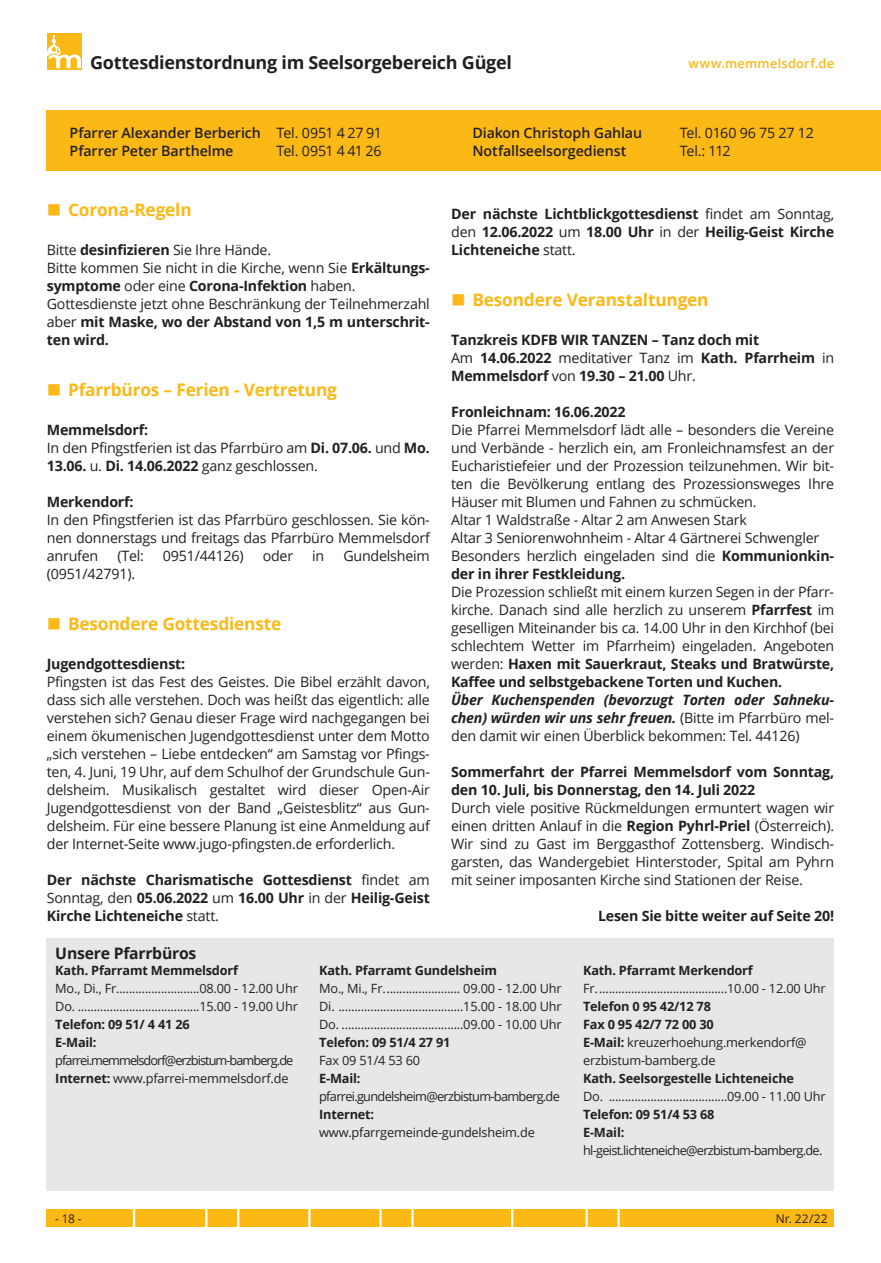
<style>
.page{position:relative;width:881px;height:1263px;background:#fff}
.page>*{position:absolute;margin:0;border:0;box-sizing:border-box;transform-origin:0 0}
.t1{font:700 18px "Open Sans";letter-spacing:-.015em;color:#231f20}
.t2{font:700 17.25px "Open Sans";letter-spacing:-.01em;color:#fcb814}
.t3{font:700 15.75px "Open Sans";letter-spacing:-.015em;color:#231f20}
.t4{font:14.25px/18px "Open Sans";letter-spacing:-.015em;color:#231f20;text-align:justify}
.t5{font:700 14.25px/18px "Open Sans";letter-spacing:-.015em;color:#231f20;text-align:justify}
.t6{font:italic 700 14.25px/18px "Open Sans";letter-spacing:-.015em;color:#231f20;text-align:justify}
.t7{font:600 14.25px/18px "Open Sans";letter-spacing:-.005em;color:#231f20}
.t8{font:12.75px/18px "Open Sans";letter-spacing:-.015em;color:#231f20}
.t9{font:700 12.75px/18px "Open Sans";letter-spacing:-.015em;color:#231f20}
.t10{font:12.75px "Open Sans";letter-spacing:-.055em;color:#231f20}
.t11{font:12.75px/18px "Open Sans";letter-spacing:-.075em;color:#231f20}
.t12{font:600 12.75px "Open Sans";letter-spacing:.02em;color:#fcb814}
.t13{font:12px "Open Sans";letter-spacing:.005em;color:#231f20}
.s1{font-weight:400}
.s2{font-weight:700}
.s3{font-weight:400;font-style:normal}
</style>
<div class="page">
<svg style="left:47px;top:34px;width:34px;height:36px"></svg>
<svg style="left:47px;top:35px;width:33px;height:33px"></svg>
<div style="left:47px;top:1210px;width:786px;height:17px;background:#fcb814"></div>
<svg style="left:133px;top:1210px;width:2px;height:17px"></svg>
<svg style="left:205px;top:1210px;width:2px;height:17px"></svg>
<svg style="left:237px;top:1210px;width:2px;height:17px"></svg>
<svg style="left:308px;top:1210px;width:2px;height:17px"></svg>
<svg style="left:379px;top:1210px;width:2px;height:17px"></svg>
<svg style="left:411px;top:1210px;width:2px;height:17px"></svg>
<svg style="left:511px;top:1210px;width:2px;height:17px"></svg>
<svg style="left:585px;top:1210px;width:2px;height:17px"></svg>
<svg style="left:617px;top:1210px;width:2px;height:17px"></svg>
<div style="left:47px;top:110px;width:833px;height:61px;background:#fcb814"></div>
<div style="left:47px;top:939px;width:786px;height:252px;background:#e6e7e9"></div>
<p class="t1" style="left:90px;top:50px;width:423px">Gottesdienstordnung im Seelsorgebereich Gügel</p>
<p class="t12" style="left:688px;top:55px;width:147px">www.memmelsdorf.de</p>
<p class="t7" style="left:69px;top:124px;width:314px">Pfarrer Alexander Berberich <span class="s1">Tel. 0951 4 27 91<br></span>Pfarrer Peter Barthelme</p>
<p class="t4" style="left:276px;top:141px;width:106px">Tel. 0951 4 41 26</p>
<p class="t7" style="left:472px;top:124px;width:171px">Diakon Christoph Gahlau</p>
<p class="t4" style="left:679px;top:124px;width:136px">Tel. 0160 96 75 27 12</p>
<p class="t7" style="left:472px;top:142px;width:155px">Notfallseelsorgedienst</p>
<p class="t4" style="left:679px;top:141px;width:52px">Tel.: 112</p>
<p class="t2" style="left:47px;top:198px;width:146px">■ Corona-Regeln</p>
<p class="t4" style="left:47px;top:240px;width:384px;text-align:left">Bitte <span class="s2">desinfizieren</span> Sie Ihre Hände.<br>Bitte kommen Sie nicht in die Kirche, wenn Sie <span class="s2">Erkältungs&shy;symptome</span> oder eine <span class="s2">Corona-Infektion</span> haben.<br>Gottesdienste jetzt ohne Beschränkung der Teilnehmerzahl aber <span class="s2">mit Maske, wo der Abstand von 1,5 m unterschrit&shy;ten wird.</span></p>
<p class="t2" style="left:47px;top:378px;width:291px">■ Pfarrbüros – Ferien - Vertretung</p>
<p class="t4" style="left:47px;top:420px;width:384px;text-align:left"><span class="s2">Memmelsdorf:<br></span>In den Pfingstferien ist das Pfarrbüro am <span class="s2">Di. 07.06.</span> und <span class="s2">Mo.<br>13.06.</span> u. <span class="s2">Di. 14.06.2022</span> ganz geschlossen.</p>
<p class="t5" style="left:47px;top:492px;width:88px">Merkendorf:</p>
<p class="t4" style="left:47px;top:510px;width:384px">In den Pfingstferien ist das Pfarrbüro geschlossen. Sie kön&shy;nen donnerstags und freitags das Pfarrbüro Memmelsdorf anrufen</p>
<p class="t5" style="left:451px;top:204px;width:384px">Der nächste Lichtblickgottesdienst <span class="s1">findet am Sonntag, den</span> 12.06.2022 <span class="s1">um</span> 18.00 Uhr <span class="s1">in der</span> Heilig-Geist Kirche Lichteneiche <span class="s1">statt.</span></p>
<p class="t2" style="left:451px;top:288px;width:259px">■ Besondere Veranstaltungen</p>
<p class="t5" style="left:451px;top:330px;width:384px;text-align:left">Tanzkreis KDFB WIR TANZEN – Tanz doch mit<br><span class="s1">Am</span> 14.06.2022 <span class="s1">meditativer Tanz im</span> Kath. Pfarrheim <span class="s1">in<br></span>Memmelsdorf <span class="s1">von</span> 19.30 – 21.00 <span class="s1">Uhr.</span></p>
<p class="t5" style="left:451px;top:402px;width:176px">Fronleichnam: 16.06.2022</p>
<p class="t4" style="left:451px;top:420px;width:384px;text-align:left">Die Pfarrei Memmelsdorf lädt alle – besonders die Vereine und Verbände - herzlich ein, am Fronleichnamsfest an der Eucharistiefeier und der Prozession teilzunehmen. Wir bit&shy;ten die Bevölkerung entlang des Prozessionsweges Ihre Häuser mit Blumen und Fahnen zu schmücken.<br>Altar 1 Waldstraße - Altar 2 am Anwesen Stark<br>Altar 3 Seniorenwohnheim - Altar 4 Gärtnerei Schwengler Besonders herzlich eingeladen sind die <span class="s2">Kommunionkin&shy;der in ihrer Festkleidung.</span></p>
<p class="t4" style="left:451px;top:582px;width:384px">Die Prozession schließt mit einem kurzen Segen in der Pfarr&shy;kirche. Danach sind alle herzlich zu unserem <span class="s2">Pfarrfest</span> im geselligen Miteinander bis ca. 14.00 Uhr in den Kirchhof (bei schlechtem Wetter im Pfarrheim) eingeladen. Angeboten werden: <span class="s2">Haxen mit Sauerkraut, Steaks und Bratwürste, Kaffee und selbstgebackene Torten und Kuchen.</span></p>
<p class="t6" style="left:451px;top:690px;width:384px">Über Kuchenspenden (bevorzugt Torten oder Sahneku&shy;chen) würden wir uns sehr freuen. <span class="s3">(Bitte im Pfarrbüro mel&shy;den damit wir einen Überblick bekommen: Tel. 44126)</span></p>
<p class="t5" style="left:451px;top:762px;width:384px">Sommerfahrt der Pfarrei Memmelsdorf vom Sonntag, den 10. Juli, bis Donnerstag, den 14. Juli 2022</p>
<p class="t4" style="left:451px;top:798px;width:384px">Durch viele positive Rückmeldungen ermuntert wagen wir einen dritten Anlauf in die <span class="s2">Region Pyhrl-Priel</span> (Österreich).<br>Wir sind zu Gast im Berggasthof Zottensberg. Windisch&shy;garsten, das Wandergebiet Hinterstoder, Spital am Pyhrn mit seiner imposanten Kirche sind Stationen der Reise.</p>
<p class="t5" style="left:597px;top:906px;width:237px">Lesen Sie bitte weiter auf Seite 20!</p>
<p class="t4" style="left:117px;top:546px;width:28px">(Tel:</p>
<p class="t4" style="left:163px;top:546px;width:82px">0951/44126)</p>
<p class="t4" style="left:262px;top:546px;width:32px">oder</p>
<p class="t4" style="left:312px;top:546px;width:14px">in</p>
<p class="t4" style="left:343px;top:546px;width:88px">Gundelsheim</p>
<p class="t4" style="left:47px;top:564px;width:90px">(0951/42791).</p>
<p class="t2" style="left:47px;top:612px;width:236px">■ Besondere Gottesdienste</p>
<p class="t5" style="left:47px;top:654px;width:140px">Jugendgottesdienst:</p>
<p class="t4" style="left:47px;top:672px;width:384px">Pfingsten ist das Fest des Geistes. Die Bibel erzählt davon, dass sich alle verstehen. Doch was heißt das eigentlich: alle verstehen sich? Genau dieser Frage wird nachgegangen bei einem ökumenischen Jugendgottesdienst unter dem Motto „sich verstehen – Liebe entdecken“ am Samstag vor Pfings&shy;ten, 4. Juni, 19 Uhr, auf dem Schulhof der Grundschule Gun&shy;delsheim. Musikalisch gestaltet wird dieser Open-Air Jugendgottesdienst von der Band „Geistesblitz“ aus Gun&shy;delsheim. Für eine bessere Planung ist eine Anmeldung auf der Internet-Seite www.jugo-pfingsten.de erforderlich.</p>
<p class="t5" style="left:47px;top:870px;width:384px">Der nächste Charismatische Gottesdienst <span class="s1">findet am Sonntag, den</span> 05.06.2022 <span class="s1">um</span> 16.00 Uhr <span class="s1">in der</span> Heilig-Geist Kirche Lichteneiche <span class="s1">statt.</span></p>
<p class="t3" style="left:55px;top:942px;width:143px">Unsere Pfarrbüros</p>
<p class="t9" style="left:55px;top:961px;width:184px">Kath. Pfarramt Memmelsdorf</p>
<p class="t8" style="left:55px;top:979px;width:66px">Mo., Di., Fr.</p>
<p class="t8" style="left:199px;top:979px;width:100px">08.00 - 12.00 Uhr</p>
<p class="t8" style="left:55px;top:997px;width:22px">Do.</p>
<p class="t8" style="left:199px;top:997px;width:100px">15.00 - 19.00 Uhr</p>
<p class="t9" style="left:55px;top:1015px;width:136px">Telefon: 09 51/ 4 41 26<br>E-Mail:</p>
<p class="t11" style="left:55px;top:1051px;width:239px">pfarrei.memmelsdorf@erzbistum-bamberg.de<br><span class="s2">Internet:</span> www.pfarrei-memmelsdorf.de</p>
<p class="t9" style="left:319px;top:961px;width:179px">Kath. Pfarramt Gundelsheim</p>
<p class="t8" style="left:319px;top:979px;width:68px">Mo., Mi., Fr.</p>
<p class="t8" style="left:463px;top:979px;width:100px">09.00 - 12.00 Uhr</p>
<p class="t8" style="left:319px;top:997px;width:17px">Di.</p>
<p class="t8" style="left:463px;top:997px;width:100px">15.00 - 18.00 Uhr</p>
<p class="t8" style="left:319px;top:1015px;width:22px">Do.</p>
<p class="t8" style="left:463px;top:1015px;width:100px">09.00 - 10.00 Uhr</p>
<p class="t9" style="left:319px;top:1033px;width:133px">Telefon: 09 51/4 27 91</p>
<p class="t8" style="left:319px;top:1051px;width:102px">Fax 09 51/4 53 60</p>
<p class="t9" style="left:319px;top:1069px;width:43px">E-Mail:</p>
<p class="t10" style="left:319px;top:1087px;width:242px">pfarrei.gundelsheim@erzbistum-bamberg.de</p>
<p class="t9" style="left:319px;top:1105px;width:57px">Internet:</p>
<p class="t8" style="left:319px;top:1123px;width:217px">www.pfarrgemeinde-gundelsheim.de</p>
<p class="t9" style="left:583px;top:961px;width:171px">Kath. Pfarramt Merkendorf</p>
<p class="t8" style="left:583px;top:979px;width:16px">Fr.</p>
<p class="t8" style="left:726px;top:979px;width:100px">10.00 - 12.00 Uhr</p>
<p class="t8" style="left:583px;top:997px;width:225px"><span class="s2">Telefon 0 95 42/12 78<br>Fax 0 95 42/7 72 00 30<br>E-Mail:</span> kreuzerhoehung.merkendorf@ erzbistum-bamberg.de</p>
<p class="t9" style="left:583px;top:1069px;width:212px">Kath. Seelsorgestelle Lichteneiche</p>
<p class="t8" style="left:583px;top:1087px;width:22px">Do.</p>
<p class="t8" style="left:726px;top:1087px;width:100px">09.00 - 11.00 Uhr</p>
<p class="t9" style="left:583px;top:1105px;width:133px">Telefon: 09 51/4 53 68<br>E-Mail:</p>
<p class="t10" style="left:583px;top:1141px;width:241px">hl-geist.lichteneiche@erzbistum-bamberg.de.</p>
<p class="t13" style="left:55px;top:1211px;width:28px">- 18 -</p>
<p class="t13" style="left:775px;top:1211px;width:53px">Nr. 22/22</p>
</div>
